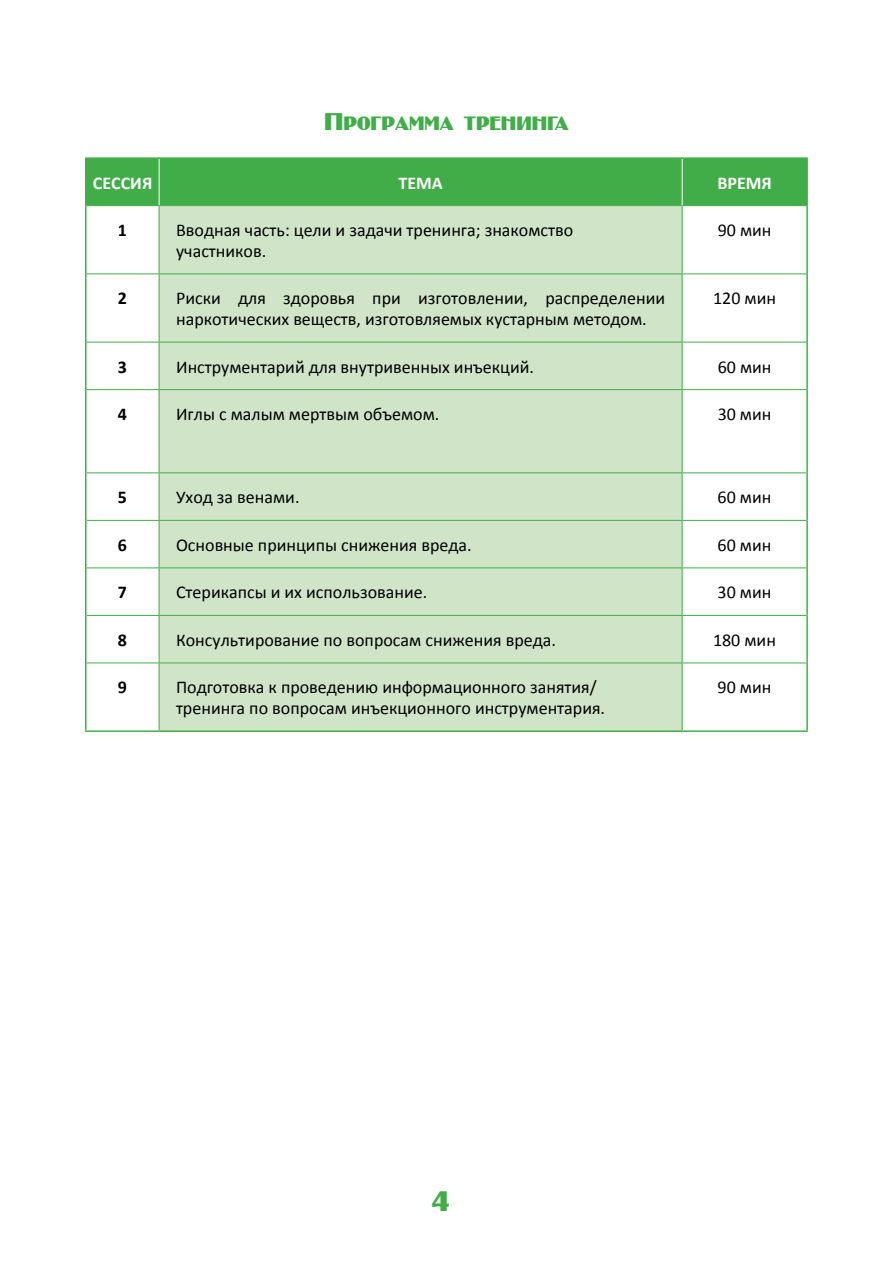
<style>
.page{position:relative;width:893px;height:1263px;background:#fff}
.page>*{position:absolute;margin:0;border:0;box-sizing:border-box;transform-origin:0 0}
.t1{font:31.5px "Binner Di";color:#41ad49}
.t2{font:27px "Binner Di";color:#41ad49}
.t3{font:18px/20.7px "Calibri";color:#000}
.t4{font:700 18px "Calibri";color:#fff}
.t5{font:700 18px "Calibri";color:#000}
</style>
<div class="page">
<div style="left:87px;top:159px;width:719px;height:46px;background:#41ad49"></div>
<div style="left:160px;top:206px;width:522px;height:524px;background:#d0e4c8"></div>
<hr style="left:87px;top:205px;width:72px;height:1px;background:#41ad49">
<hr style="left:159px;top:205px;width:523px;height:1px;background:#41ad49">
<hr style="left:159px;top:206px;width:1px;height:67px;background:#41ad49">
<hr style="left:682px;top:205px;width:124px;height:1px;background:#41ad49">
<hr style="left:682px;top:206px;width:1px;height:67px;background:#41ad49">
<hr style="left:87px;top:273px;width:72px;height:1px;background:#41ad49">
<hr style="left:159px;top:273px;width:523px;height:1px;background:#41ad49">
<hr style="left:159px;top:274px;width:1px;height:68px;background:#41ad49">
<hr style="left:682px;top:273px;width:124px;height:1px;background:#41ad49">
<hr style="left:682px;top:274px;width:1px;height:68px;background:#41ad49">
<hr style="left:87px;top:342px;width:72px;height:1px;background:#41ad49">
<hr style="left:159px;top:342px;width:523px;height:1px;background:#41ad49">
<hr style="left:159px;top:342px;width:1px;height:47px;background:#41ad49">
<hr style="left:682px;top:342px;width:124px;height:1px;background:#41ad49">
<hr style="left:682px;top:342px;width:1px;height:47px;background:#41ad49">
<hr style="left:87px;top:389px;width:72px;height:1px;background:#41ad49">
<hr style="left:159px;top:389px;width:523px;height:1px;background:#41ad49">
<hr style="left:159px;top:390px;width:1px;height:82px;background:#41ad49">
<hr style="left:682px;top:389px;width:124px;height:1px;background:#41ad49">
<hr style="left:682px;top:390px;width:1px;height:82px;background:#41ad49">
<hr style="left:87px;top:472px;width:72px;height:1px;background:#41ad49">
<hr style="left:159px;top:472px;width:523px;height:1px;background:#41ad49">
<hr style="left:159px;top:473px;width:1px;height:47px;background:#41ad49">
<hr style="left:682px;top:472px;width:124px;height:1px;background:#41ad49">
<hr style="left:682px;top:473px;width:1px;height:47px;background:#41ad49">
<hr style="left:87px;top:520px;width:72px;height:1px;background:#41ad49">
<hr style="left:159px;top:520px;width:523px;height:1px;background:#41ad49">
<hr style="left:159px;top:521px;width:1px;height:46px;background:#41ad49">
<hr style="left:682px;top:520px;width:124px;height:1px;background:#41ad49">
<hr style="left:682px;top:521px;width:1px;height:46px;background:#41ad49">
<hr style="left:87px;top:567px;width:72px;height:1px;background:#41ad49">
<hr style="left:159px;top:567px;width:523px;height:1px;background:#41ad49">
<hr style="left:159px;top:568px;width:1px;height:47px;background:#41ad49">
<hr style="left:682px;top:567px;width:124px;height:1px;background:#41ad49">
<hr style="left:682px;top:568px;width:1px;height:47px;background:#41ad49">
<hr style="left:87px;top:615px;width:72px;height:1px;background:#41ad49">
<hr style="left:159px;top:615px;width:523px;height:1px;background:#41ad49">
<hr style="left:159px;top:616px;width:1px;height:46px;background:#41ad49">
<hr style="left:682px;top:615px;width:124px;height:1px;background:#41ad49">
<hr style="left:682px;top:616px;width:1px;height:46px;background:#41ad49">
<hr style="left:87px;top:662px;width:72px;height:1px;background:#41ad49">
<hr style="left:159px;top:662px;width:523px;height:1px;background:#41ad49">
<hr style="left:159px;top:663px;width:1px;height:67px;background:#41ad49">
<hr style="left:682px;top:662px;width:124px;height:1px;background:#41ad49">
<hr style="left:682px;top:663px;width:1px;height:67px;background:#41ad49">
<hr style="left:159px;top:159px;width:1px;height:46px;background:#fff">
<hr style="left:682px;top:159px;width:1px;height:46px;background:#fff">
<hr style="left:85px;top:157px;width:74px;height:2px;background:#41ad49">
<hr style="left:85px;top:159px;width:2px;height:47px;background:#41ad49">
<hr style="left:159px;top:157px;width:523px;height:2px;background:#41ad49">
<hr style="left:682px;top:157px;width:126px;height:2px;background:#41ad49">
<hr style="left:806px;top:159px;width:2px;height:47px;background:#41ad49">
<hr style="left:85px;top:206px;width:2px;height:68px;background:#41ad49">
<hr style="left:806px;top:206px;width:2px;height:68px;background:#41ad49">
<hr style="left:85px;top:274px;width:2px;height:68px;background:#41ad49">
<hr style="left:806px;top:274px;width:2px;height:68px;background:#41ad49">
<hr style="left:85px;top:342px;width:2px;height:48px;background:#41ad49">
<hr style="left:806px;top:342px;width:2px;height:48px;background:#41ad49">
<hr style="left:85px;top:390px;width:2px;height:83px;background:#41ad49">
<hr style="left:806px;top:390px;width:2px;height:83px;background:#41ad49">
<hr style="left:85px;top:473px;width:2px;height:47px;background:#41ad49">
<hr style="left:806px;top:473px;width:2px;height:47px;background:#41ad49">
<hr style="left:85px;top:520px;width:2px;height:48px;background:#41ad49">
<hr style="left:806px;top:520px;width:2px;height:48px;background:#41ad49">
<hr style="left:85px;top:568px;width:2px;height:47px;background:#41ad49">
<hr style="left:806px;top:568px;width:2px;height:47px;background:#41ad49">
<hr style="left:85px;top:615px;width:2px;height:48px;background:#41ad49">
<hr style="left:806px;top:615px;width:2px;height:48px;background:#41ad49">
<hr style="left:85px;top:663px;width:2px;height:67px;background:#41ad49">
<hr style="left:806px;top:663px;width:2px;height:67px;background:#41ad49">
<hr style="left:85px;top:730px;width:74px;height:2px;background:#41ad49">
<hr style="left:159px;top:730px;width:523px;height:2px;background:#41ad49">
<hr style="left:682px;top:730px;width:126px;height:2px;background:#41ad49">
<h2 class="t2" style="left:324px;top:106px;width:246px">Программа тренинга</h2>
<p class="t4" style="left:93px;top:171px;width:61px">СЕССИЯ</p>
<p class="t4" style="left:398px;top:171px;width:46px">ТЕМА</p>
<p class="t4" style="left:717px;top:171px;width:56px">ВРЕМЯ</p>
<p class="t5" style="left:118px;top:219px;width:11px">1</p>
<p class="t3" style="left:176px;top:220px;width:399px">Вводная часть: цели и задачи тренинга; знакомство участников.</p>
<p class="t3" style="left:718px;top:220px;width:55px">90 мин</p>
<p class="t5" style="left:118px;top:287px;width:11px">2</p>
<p class="t3" style="left:176px;top:288px;width:491px">Риски для здоровья при изготовлении, распределении наркотических веществ, изготовляемых кустарным методом.</p>
<p class="t3" style="left:713px;top:288px;width:64px">120 мин</p>
<p class="t5" style="left:118px;top:355px;width:11px">3</p>
<p class="t3" style="left:176px;top:356px;width:359px">Инструментарий для внутривенных инъекций.</p>
<p class="t3" style="left:718px;top:356px;width:55px">60 мин</p>
<p class="t5" style="left:118px;top:403px;width:11px">4</p>
<p class="t3" style="left:176px;top:404px;width:265px">Иглы с малым мертвым объемом.</p>
<p class="t3" style="left:718px;top:404px;width:55px">30 мин</p>
<p class="t5" style="left:118px;top:486px;width:11px">5</p>
<p class="t3" style="left:176px;top:487px;width:125px">Уход за венами.</p>
<p class="t3" style="left:718px;top:487px;width:55px">60 мин</p>
<p class="t5" style="left:118px;top:533px;width:11px">6</p>
<p class="t3" style="left:176px;top:535px;width:297px">Основные принципы снижения вреда.</p>
<p class="t3" style="left:718px;top:535px;width:55px">60 мин</p>
<p class="t5" style="left:118px;top:581px;width:11px">7</p>
<p class="t3" style="left:176px;top:582px;width:253px">Стерикапсы и их использование.</p>
<p class="t3" style="left:718px;top:582px;width:55px">30 мин</p>
<p class="t5" style="left:118px;top:628px;width:11px">8</p>
<p class="t3" style="left:176px;top:630px;width:381px">Консультирование по вопросам снижения вреда.</p>
<p class="t3" style="left:713px;top:630px;width:64px">180 мин</p>
<p class="t5" style="left:118px;top:676px;width:11px">9</p>
<p class="t3" style="left:176px;top:677px;width:431px">Подготовка к проведению информационного занятия/ тренинга по вопросам инъекционного инструментария.</p>
<p class="t3" style="left:718px;top:677px;width:55px">90 мин</p>
<h1 class="t1" style="left:432px;top:1183px;width:19px">4</h1>
</div>
